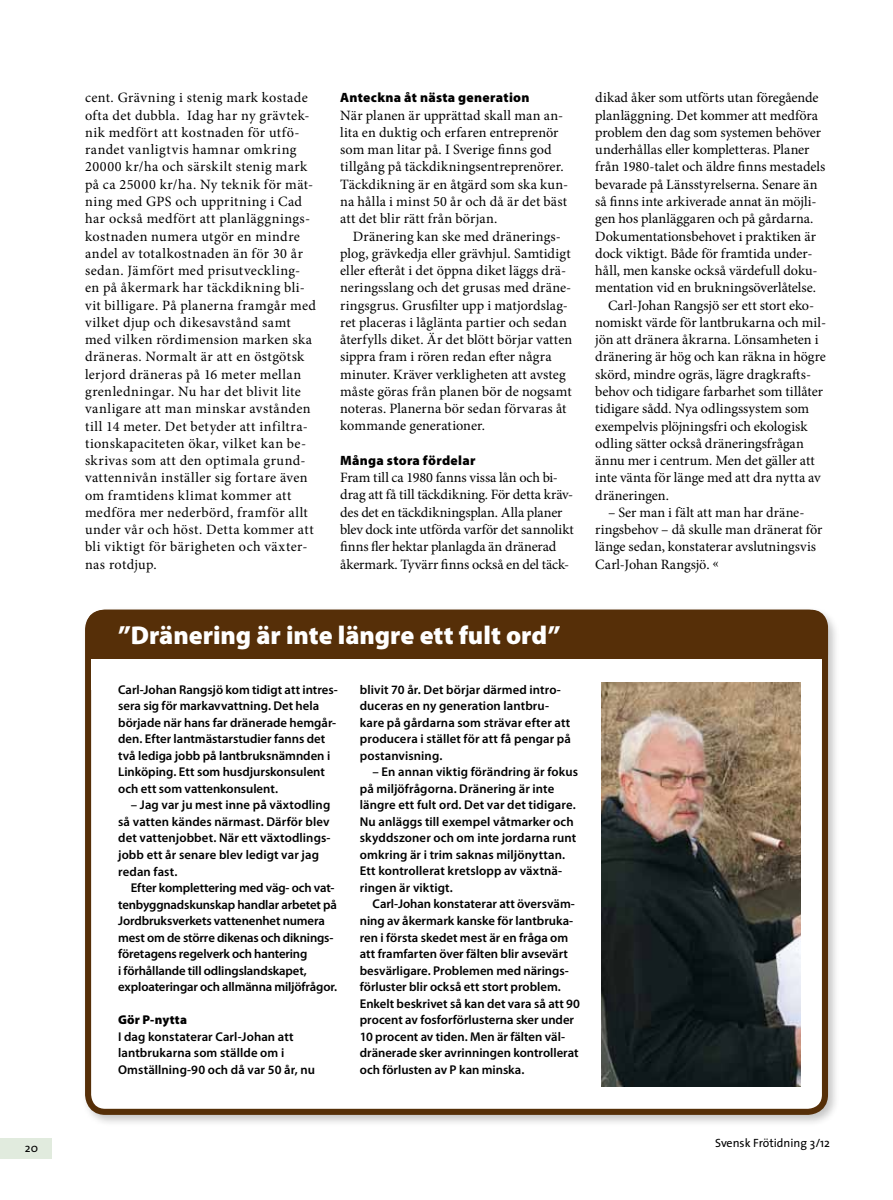
<style>
.page{position:relative;width:893px;height:1200px;background:#fff}
.page>*{position:absolute;margin:0;border:0;box-sizing:border-box;transform-origin:0 0}
.t1{font:900 25.8px "Myriad Pro";color:#fff}
.t2{font:14.25px/17.2px "Minion Pro";letter-spacing:.01em;color:#000}
.t3{font:14.25px/17.2px "Minion Pro";letter-spacing:.03em;color:#000}
.t4{font:14.25px "Minion Pro";letter-spacing:-.01em;color:#000}
.t5{font:900 13.5px "Myriad Pro";letter-spacing:.02em;color:#000}
.t6{font:600 12.75px/16.5px "Myriad Pro";color:#000}
.t7{font:900 12.75px "Myriad Pro";letter-spacing:.02em;color:#000}
.t8{font:12px "The Sans";color:#000}
</style>
<div class="page">
<div style="left:0;top:1137px;width:51px;height:21px;background:#e1ebde"></div>
<div style="left:81px;top:605px;width:759px;height:521px;background:#000;opacity:.23"></div>
<div style="left:88px;top:612px;width:737px;height:499px;background:#fff;border-radius:17px"></div>
<div style="left:85px;top:609px;width:743px;height:505px;border:6px solid #562f08;border-radius:17px"></div>
<div style="left:86px;top:609px;width:742px;height:62px;background:#562f08;border-radius:17px"></div>
<div style="left:91px;top:658px;width:731px;height:31px;background:#fff"></div>
<img style="left:601px;top:682px;width:199px;height:404px">
<p class="t3" style="left:85px;top:89px;width:233px">cent. Grävning i stenig mark kostade ofta det dubbla. Idag har ny grävtek&shy;nik medfört att kostnaden för utfö&shy;randet vanligtvis hamnar omkring 20000 kr/ha och särskilt stenig mark på ca 25000 kr/ha. Ny teknik för mät&shy;ning med GPS och uppritning i Cad har också medfört att planläggnings&shy;kostnaden numera utgör en mindre andel av totalkostnaden än för 30 år sedan. Jämfört med prisutveckling&shy;en på åkermark har täckdikning bli&shy;vit billigare. På planerna framgår med vilket djup och dikesavstånd samt med vilken rördimension marken ska dräneras. Normalt är att en östgötsk lerjord dräneras på 16 meter mellan grenledningar. Nu har det blivit lite vanligare att man minskar avstånden till 14 meter. Det betyder att infiltra&shy;tionskapaciteten ökar, vilket kan be&shy;skrivas som att den optimala grund&shy;vattennivån inställer sig fortare även om framtidens klimat kommer att medföra mer nederbörd, framför allt under vår och höst. Detta kommer att bli viktigt för bärigheten och växter&shy;nas rotdjup.</p>
<p class="t5" style="left:340px;top:89px;width:191px">Anteckna åt nästa generation</p>
<p class="t2" style="left:340px;top:106px;width:230px">När planen är upprättad skall man an&shy;lita en duktig och erfaren entreprenör som man litar på. I Sverige finns god tillgång på täckdikningsentreprenörer.<br>Täckdikning är en åtgärd som ska kun&shy;na hålla i minst 50 år och då är det bäst att det blir rätt från början.</p>
<p class="t2" style="left:340px;top:227px;width:234px;text-indent:13px">Dränering kan ske med dränerings&shy;plog, grävkedja eller grävhjul. Samtidigt eller efteråt i det öppna diket läggs drä&shy;neringsslang och det grusas med dräne&shy;ringsgrus. Grusfilter upp i matjordslag&shy;ret placeras i låglänta partier och sedan återfylls diket. Är det blött börjar vatten sippra fram i rören redan efter några minuter. Kräver verkligheten att avsteg måste göras från planen bör de nogsamt noteras. Planerna bör sedan förvaras åt kommande generationer.</p>
<p class="t5" style="left:340px;top:451px;width:137px">Många stora fördelar</p>
<p class="t2" style="left:340px;top:469px;width:235px">Fram till ca 1980 fanns vissa lån och bi&shy;drag att få till täckdikning. För detta kräv&shy;des det en täckdikningsplan. Alla planer blev dock inte utförda varför det sannolikt finns fler hektar planlagda än dränerad åkermark. Tyvärr finns också en del täck-</p>
<p class="t2" style="left:595px;top:89px;width:225px">dikad åker som utförts utan föregående</p>
<p class="t2" style="left:595px;top:106px;width:224px">planläggning. Det kommer att medföra</p>
<p class="t4" style="left:595px;top:123px;width:227px">problem den dag som systemen behöver</p>
<p class="t2" style="left:595px;top:141px;width:216px">underhållas eller kompletteras. Planer</p>
<p class="t2" style="left:595px;top:158px;width:231px">från 1980-talet och äldre finns mestadels</p>
<p class="t2" style="left:595px;top:176px;width:224px">bevarade på Länsstyrelserna. Senare än</p>
<p class="t2" style="left:595px;top:193px;width:223px">så finns inte arkiverade annat än möjli-</p>
<p class="t2" style="left:595px;top:210px;width:220px">gen hos planläggaren och på gårdarna.</p>
<p class="t2" style="left:595px;top:227px;width:222px">Dokumentationsbehovet i praktiken är</p>
<p class="t2" style="left:595px;top:245px;width:219px">dock viktigt. Både för framtida under-</p>
<p class="t2" style="left:595px;top:262px;width:224px">håll, men kanske också värdefull doku-</p>
<p class="t4" style="left:595px;top:278px;width:222px">mentation vid en brukningsöverlåtelse.</p>
<p class="t2" style="left:608px;top:296px;width:208px">Carl-Johan Rangsjö ser ett stort eko-</p>
<p class="t2" style="left:595px;top:314px;width:232px">nomiskt värde för lantbrukarna och mil-</p>
<p class="t2" style="left:595px;top:331px;width:225px">jön att dränera åkrarna. Lönsamheten i</p>
<p class="t2" style="left:595px;top:348px;width:232px">dränering är hög och kan räkna in högre</p>
<p class="t2" style="left:595px;top:365px;width:217px">skörd, mindre ogräs, lägre dragkrafts-</p>
<p class="t2" style="left:595px;top:383px;width:229px">behov och tidigare farbarhet som tillåter</p>
<p class="t2" style="left:595px;top:400px;width:215px">tidigare sådd. Nya odlingssystem som</p>
<p class="t2" style="left:595px;top:417px;width:214px">exempelvis plöjningsfri och ekologisk</p>
<p class="t2" style="left:595px;top:434px;width:210px">odling sätter också dräneringsfrågan</p>
<p class="t2" style="left:595px;top:452px;width:221px">ännu mer i centrum. Men det gäller att</p>
<p class="t2" style="left:595px;top:469px;width:227px">inte vänta för länge med att dra nytta av</p>
<p class="t2" style="left:595px;top:486px;width:75px">dräneringen.</p>
<p class="t2" style="left:595px;top:503px;width:229px;text-indent:13px">– Ser man i fält att man har dräne&shy;ringsbehov – då skulle man dränerat för länge sedan, konstaterar avslutningsvis Carl-Johan Rangsjö. «</p>
<h1 class="t1" style="left:118px;top:617px;width:444px">”Dränering är inte längre ett fult ord”</h1>
<p class="t6" style="left:118px;top:680px;width:221px">Carl-Johan Rangsjö kom tidigt att intres&shy;sera sig för markavvattning. Det hela började när hans far dränerade hemgår&shy;den. Efter lantmästarstudier fanns det två lediga jobb på lantbruksnämnden i Linköping. Ett som husdjurskonsulent och ett som vattenkonsulent.</p>
<p class="t6" style="left:118px;top:796px;width:214px;text-indent:13px">– Jag var ju mest inne på växtodling så vatten kändes närmast. Därför blev det vattenjobbet. När ett växtodlings&shy;jobb ett år senare blev ledigt var jag redan fast.</p>
<p class="t6" style="left:118px;top:878px;width:221px;text-indent:13px">Efter komplettering med väg- och vat&shy;tenbyggnadskunskap handlar arbetet på Jordbruksverkets vattenenhet numera mest om de större dikenas och diknings&shy;företagens regelverk och hantering<br>i förhållande till odlingslandskapet, exploateringar och allmänna miljöfrågor.</p>
<p class="t7" style="left:118px;top:1010px;width:70px">Gör P-nytta</p>
<p class="t6" style="left:118px;top:1027px;width:198px">I dag konstaterar Carl-Johan att lantbrukarna som ställde om i -Omställning-90 och då var 50 år, nu</p>
<p class="t6" style="left:360px;top:680px;width:213px">blivit 70 år. Det börjar därmed intro&shy;duceras en ny generation lantbru&shy;kare på gårdarna som strävar efter att producera i stället för att få pengar på postanvisning.</p>
<p class="t6" style="left:360px;top:763px;width:220px;text-indent:13px">– En annan viktig förändring är fokus på miljöfrågorna. Dränering är inte längre ett fult ord. Det var det tidigare.<br>Nu anläggs till exempel våtmarker och skyddszoner och om inte jordarna runt omkring är i trim saknas miljönyttan.<br>Ett kontrollerat kretslopp av växtnä&shy;ringen är viktigt.</p>
<p class="t6" style="left:360px;top:895px;width:222px;text-indent:13px">Carl-Johan konstaterar att översväm&shy;ning av åkermark kanske för lantbruka&shy;ren i första skedet mest är en fråga om att framfarten över fälten blir avsevärt besvärligare. Problemen med närings&shy;förluster blir också ett stort problem.<br>Enkelt beskrivet så kan det vara så att 90 procent av fosforförlusterna sker under 10 procent av tiden. Men är fälten väl&shy;dränerade sker avrinningen kontrollerat och förlusten av P kan minska.</p>
<p class="t8" style="left:25px;top:1137px;width:15px">20</p>
<p class="t8" style="left:715px;top:1132px;width:116px">Svensk Frötidning 3/12</p>
</div>
